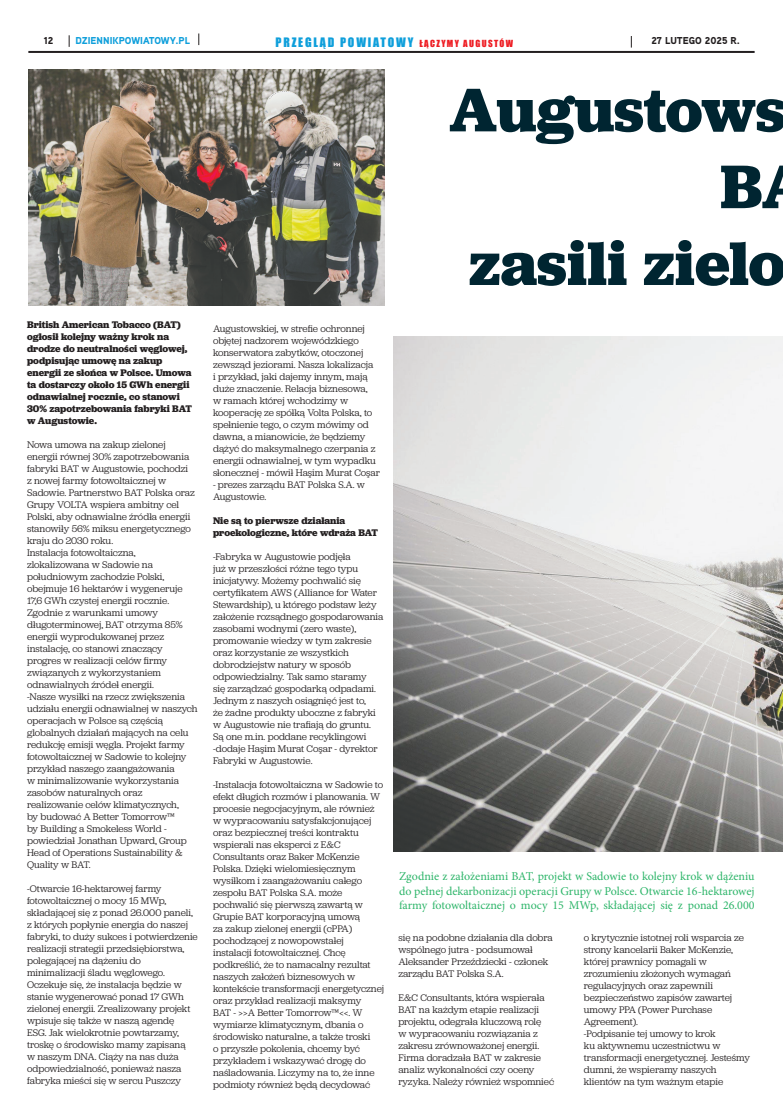
<style>
.page{position:relative;width:783px;height:1117px;background:#fff}
.page>*{position:absolute;margin:0;border:0;box-sizing:border-box;transform-origin:0 0}
.Title_full_text{font:700 64px "Jubilat";color:#002531}
.Subtitle{font:12px/14.4px "Minion Pro";color:#2db569;text-align:justify}
.t1{font:12px "Impact";letter-spacing:.15em;color:#0f9fdb}
.Full_text_left{font:10px/12px "Jubilat";letter-spacing:-.005em;color:#231f20}
.Full_text_left-2{font:700 10px/12px "Jubilat";letter-spacing:-.005em;color:#231f20}
.t2{font:900 10px "Aaux Next";color:#0f9fdb}
.t3{font:900 10px "Aaux Next";color:#231f20}
.s1{font-size:9px;color:#ee1d23}
</style>
<div class="page">
<hr style="left:28px;top:51px;width:726px;height:2px;background:#231f20">
<svg style="left:69px;top:35px;width:1px;height:12px"></svg>
<svg style="left:198px;top:33px;width:1px;height:12px"></svg>
<svg style="left:630px;top:36px;width:1px;height:12px"></svg>
<img style="left:393px;top:336px;width:389px;height:515px">
<img style="left:28px;top:70px;width:356px;height:236px">
<p class="t3" style="left:44px;top:34px;width:11px">12</p>
<p class="t2" style="left:75px;top:34px;width:116px">DZIENNIKPOWIATOWY.PL</p>
<p class="t1" style="left:275px;top:33px;width:239px">PRZEGLĄD POWIATOWY <span class="s1">ŁĄCZYMY AUGUSTÓW</span></p>
<p class="t3" style="left:651px;top:34px;width:90px">27 LUTEGO 2025 R.</p>
<p class="Full_text_left-2" style="left:27px;top:318px;width:166px">British American Tobacco (BAT) ogłosił kolejny ważny krok na drodze do neutralności węglowej, podpisując umowę na zakup energii ze słońca w Polsce. Umowa ta dostarczy około 15 GWh energii odnawialnej rocznie, co stanowi<br>30% zapotrzebowania fabryki BAT w Augustowie.</p>
<p class="Full_text_left" style="left:27px;top:438px;width:169px">Nowa umowa na zakup zielonej energii równej 30% zapotrzebowania fabryki BAT w Augustowie, pochodzi z nowej farmy fotowoltaicznej w<br>Sadowie. Partnerstwo BAT Polska oraz<br>Grupy VOLTA wspiera ambitny cel<br>Polski, aby odnawialne źródła energii stanowiły 56% miksu energetycznego kraju do 2030 roku.</p>
<p class="Full_text_left" style="left:27px;top:546px;width:157px">Instalacja fotowoltaiczna, zlokalizowana w Sadowie na południowym zachodzie Polski, obejmuje 16 hektarów i wygeneruje<br>17,6 GWh czystej energii rocznie.<br>Zgodnie z warunkami umowy długoterminowej, BAT otrzyma 85% energii wyprodukowanej przez instalację, co stanowi znaczący progres w realizacji celów firmy związanych z wykorzystaniem odnawialnych źródeł energii.</p>
<p class="Full_text_left" style="left:27px;top:690px;width:172px">-Nasze wysiłki na rzecz zwiększenia udziału energii odnawialnej w naszych operacjach w Polsce są częścią globalnych działań mających na celu redukcję emisji węgla. Projekt farmy fotowoltaicznej w Sadowie to kolejny przykład naszego zaangażowania<br>w minimalizowanie wykorzystania zasobów naturalnych oraz realizowanie celów klimatycznych,<br>by budować A Better Tomorrow™<br>by Building a Smokeless World - powiedział Jonathan Upward, Group<br>Head of Operations Sustainability &amp;<br>Quality w BAT.</p>
<p class="Full_text_left" style="left:27px;top:882px;width:172px">-Otwarcie 16-hektarowej farmy fotowoltaicznej o mocy 15 MWp, składającej się z ponad 26.000 paneli, z których popłynie energia do naszej fabryki, to duży sukces i potwierdzenie realizacji strategii przedsiębiorstwa, polegającej na dążeniu do minimalizacji śladu węglowego.<br>Oczekuje się, że instalacja będzie w stanie wygenerować ponad 17 GWh zielonej energii. Zrealizowany projekt wpisuje się także w naszą agendę<br>ESG. Jak wielokrotnie powtarzamy, troskę o środowisko mamy zapisaną<br>w naszym DNA. Ciąży na nas duża odpowiedzialność, ponieważ nasza fabryka mieści się w sercu Puszczy</p>
<p class="Title_full_text" style="left:449px;top:69px;width:338px">Augustows</p>
<p class="Title_full_text" style="left:720px;top:145px;width:44px">B</p>
<p class="Title_full_text" style="left:468px;top:222px;width:318px">zasili zielo</p>
<p class="Full_text_left" style="left:213px;top:322px;width:168px">Augustowskiej, w strefie ochronnej objętej nadzorem wojewódzkiego konserwatora zabytków, otoczonej zewsząd jeziorami. Nasza lokalizacja<br>i przykład, jaki dajemy innym, mają duże znaczenie. Relacja biznesowa,<br>w ramach której wchodzimy w kooperację ze spółką Volta Polska, to spełnienie tego, o czym mówimy od dawna, a mianowicie, że będziemy dążyć do maksymalnego czerpania z energii odnawialnej, w tym wypadku słonecznej - mówił Haşim Murat Coşar</p>
<p class="Full_text_left" style="left:213px;top:478px;width:153px">- prezes zarządu BAT Polska S.A. w<br>Augustowie.</p>
<p class="Full_text_left-2" style="left:213px;top:514px;width:166px">Nie są to pierwsze działania proekologiczne, które wdraża BAT</p>
<p class="Full_text_left" style="left:213px;top:550px;width:172px">-Fabryka w Augustowie podjęła<br>już w przeszłości różne tego typu inicjatywy. Możemy pochwalić się certyfikatem AWS (Alliance for Water Stewardship), u którego podstaw leży założenie rozsądnego gospodarowania zasobami wodnymi (zero waste), promowanie wiedzy w tym zakresie oraz korzystanie ze wszystkich dobrodziejstw natury w sposób odpowiedzialny. Tak samo staramy<br>się zarządzać gospodarką odpadami.<br>Jednym z naszych osiągnięć jest to,<br>że żadne produkty uboczne z fabryki w Augustowie nie trafiają do gruntu.<br>Są one m.in. poddane recyklingowi -dodaje Haşim Murat Coşar - dyrektor Fabryki w Augustowie.</p>
<p class="Full_text_left" style="left:213px;top:778px;width:173px">-Instalacja fotowoltaiczna w Sadowie to efekt długich rozmów i planowania. W procesie negocjacyjnym, ale również w wypracowaniu satysfakcjonującej oraz bezpiecznej treści kontraktu wspierali nas eksperci z E&amp;C Consultants oraz Baker McKenzie Polska. Dzięki wielomiesięcznym wysiłkom i zaangażowaniu całego zespołu BAT Polska S.A. może pochwalić się pierwszą zawartą w Grupie BAT korporacyjną umową<br>za zakup zielonej energii (cPPA) pochodzącej z nowopowstałej instalacji fotowoltaicznej. Chcę podkreślić, że to namacalny rezultat naszych założeń biznesowych w kontekście transformacji energetycznej oraz przykład realizacji maksymy<br>BAT - &gt;&gt;A Better Tomorrow™&lt;&lt;. W wymiarze klimatycznym, dbania o środowisko naturalne, a także troski<br>o przyszłe pokolenia, chcemy być przykładem i wskazywać drogę do naśladowania. Liczymy na to, że inne podmioty również będą decydować</p>
<p class="Subtitle" style="left:399px;top:869px;width:357px">Zgodnie z założeniami BAT, projekt w Sadowie to kolejny krok w dążeniu do pełnej dekarbonizacji operacji Grupy w Polsce. Otwarcie 16-hektarowej farmy fotowoltaicznej o mocy 15 MWp, składającej się z ponad 26.000</p>
<p class="Full_text_left" style="left:398px;top:931px;width:156px">się na podobne działania dla dobra wspólnego jutra - podsumował<br>Aleksander Przeździecki - członek zarządu BAT Polska S.A.</p>
<p class="Full_text_left" style="left:398px;top:991px;width:157px">E&amp;C Consultants, która wspierała<br>BAT na każdym etapie realizacji projektu, odegrała kluczową rolę<br>w wypracowaniu rozwiązania z zakresu zrównoważonej energii.<br>Firma doradzała BAT w zakresie analiz wykonalności czy oceny ryzyka. Należy również wspomnieć</p>
<p class="Full_text_left" style="left:583px;top:931px;width:161px">o krytycznie istotnej roli wsparcia ze strony kancelarii Baker McKenzie, której prawnicy pomagali w zrozumieniu złożonych wymagań regulacyjnych oraz zapewnili bezpieczeństwo zapisów zawartej umowy PPA (Power Purchase<br>Agreement).</p>
<p class="Full_text_left" style="left:583px;top:1027px;width:167px">-Podpisanie tej umowy to krok<br>ku aktywnemu uczestnictwu w transformacji energetycznej. Jesteśmy dumni, że wspieramy naszych klientów na tym ważnym etapie</p>
</div>
